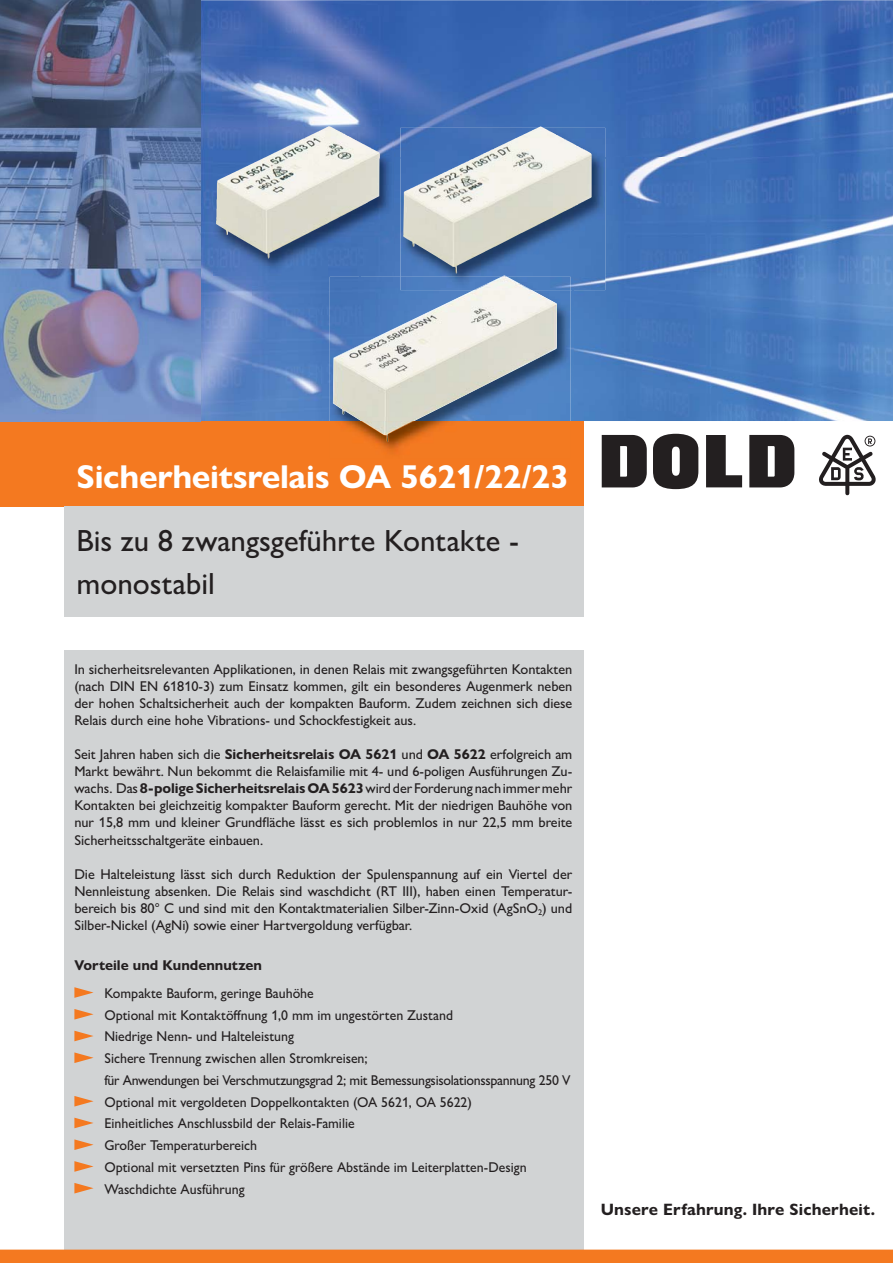
<style>
.page{position:relative;width:893px;height:1263px;background:#fff}
.page>*{position:absolute;margin:0;border:0;box-sizing:border-box;transform-origin:0 0}
.t1{font:700 33.15px "Gill Sans Nova";letter-spacing:-.01em;color:#fff}
.t2{font:500 30.75px/43.5px "Gill Sans Nova";color:#231f20}
.t3{font:700 16.5px "Gill Sans Nova";letter-spacing:.01em;color:#231f20}
.t4{font:500 14.25px/17.1px "Gill Sans Nova";color:#231f20;text-align:justify}
.t5{font:700 14.25px "Gill Sans Nova";color:#231f20}
.s1{font-weight:700}
</style>
<div class="page">
<div style="left:64px;top:650px;width:519px;height:613px;background:#d1d3d4"></div>
<img style="left:200px;top:0;width:692px;height:158px">
<img style="left:200px;top:158px;width:52px;height:263px">
<img style="left:360px;top:158px;width:40px;height:119px">
<img style="left:573px;top:158px;width:319px;height:263px">
<img style="left:252px;top:275px;width:108px;height:146px">
<img style="left:570px;top:290px;width:3px;height:131px">
<div style="left:0;top:421px;width:583px;height:85px;background:#f47920"></div>
<div style="left:0;top:1250px;width:892px;height:13px;background:#f47920"></div>
<div style="left:64px;top:506px;width:519px;height:111px;background:#d1d3d4"></div>
<svg style="left:706px;top:435px;width:36px;height:52px"></svg>
<svg style="left:653px;top:434px;width:45px;height:55px"></svg>
<svg style="left:749px;top:435px;width:45px;height:52px;background:#3e3b3c"></svg>
<svg style="left:601px;top:435px;width:45px;height:52px;background:#403c3d"></svg>
<svg style="left:819px;top:435px;width:56px;height:60px"></svg>
<img style="left:0;top:0;width:200px;height:421px">
<img style="left:213px;top:127px;width:180px;height:148px">
<img style="left:223px;top:126px;width:105px;height:52px">
<img style="left:400px;top:128px;width:205px;height:162px">
<img style="left:422px;top:127px;width:116px;height:56px">
<img style="left:330px;top:277px;width:240px;height:177px">
<img style="left:400px;top:277px;width:170px;height:13px">
<svg style="left:501px;top:275px;width:6px;height:2px"></svg>
<img style="left:333px;top:290px;width:224px;height:131px">
<img style="left:361px;top:421px;width:53px;height:21px">
<img style="left:473px;top:277px;width:59px;height:13px">
<svg style="left:74px;top:987px;width:20px;height:11px"></svg>
<svg style="left:74px;top:1009px;width:20px;height:11px"></svg>
<svg style="left:74px;top:1031px;width:19px;height:10px"></svg>
<svg style="left:74px;top:1052px;width:20px;height:11px"></svg>
<svg style="left:74px;top:1096px;width:20px;height:11px"></svg>
<svg style="left:74px;top:1118px;width:19px;height:10px"></svg>
<svg style="left:74px;top:1139px;width:20px;height:11px"></svg>
<svg style="left:74px;top:1161px;width:20px;height:11px"></svg>
<svg style="left:74px;top:1183px;width:20px;height:11px"></svg>
<h1 class="t1" style="left:77px;top:465px;width:494px">Sicherheitsrelais OA 5621/22/23</h1>
<h2 class="t2" style="left:77px;top:522px;width:444px">Bis zu 8 zwangsgeführte Kontakte - monostabil</h2>
<p class="t4" style="left:74px;top:662px;width:499px">In sicherheitsrelevanten Applikationen, in denen Relais mit zwangsgeführten Kontakten (nach DIN EN 61810-3) zum Einsatz kommen, gilt ein besonderes Augenmerk neben der hohen Schaltsicherheit auch der kompakten Bauform. Zudem zeichnen sich diese Relais durch eine hohe Vibrations- und Schockfestigkeit aus.</p>
<p class="t4" style="left:74px;top:747px;width:499px">Seit Jahren haben sich die <span class="s1">Sicherheitsrelais OA 5621</span> und <span class="s1">OA 5622</span> erfolgreich am Markt bewährt. Nun bekommt die Relaisfamilie mit 4- und 6-poligen Ausführungen Zu&shy;wachs. Das <span class="s1">8-polige Sicherheitsrelais OA 5623</span> wird der Forderung nach immer mehr Kontakten bei gleichzeitig kompakter Bauform gerecht. Mit der niedrigen Bauhöhe von nur 15,8 mm und kleiner Grundfläche lässt es sich problemlos in nur 22,5 mm breite Sicherheitsschaltgeräte einbauen.</p>
<p class="t4" style="left:74px;top:867px;width:499px">Die Halteleistung lässt sich durch Reduktion der Spulenspannung auf ein Viertel der Nennleistung absenken. Die Relais sind waschdicht (RT III), haben einen Temperatur&shy;bereich bis 80° C und sind mit den Kontaktmaterialien Silber-Zinn-Oxid (AgSnO<sub>2</sub>) und Silber-Nickel (AgNi) sowie einer Hartvergoldung verfügbar.</p>
<p class="t5" style="left:74px;top:960px;width:189px">Vorteile und Kundennutzen</p>
<p class="t4" style="left:104px;top:984px;width:467px;line-height:21.8px;text-align:left">Kompakte Bauform, geringe Bauhöhe<br>Optional mit Kontaktöffnung 1,0 mm im ungestörten Zustand<br>Niedrige Nenn- und Halteleistung<br>Sichere Trennung zwischen allen Stromkreisen;<br>für Anwendungen bei Verschmutzungsgrad 2; mit Bemessungsisolationsspannung 250 V Optional mit vergoldeten Doppelkontakten (OA 5621, OA 5622)<br>Einheitliches Anschlussbild der Relais-Familie<br>Großer Temperaturbereich<br>Optional mit versetzten Pins für größere Abstände im Leiterplatten-Design Waschdichte Ausführung</p>
<p class="t3" style="left:600px;top:1204px;width:276px">Unsere Erfahrung. Ihre Sicherheit.</p>
</div>
